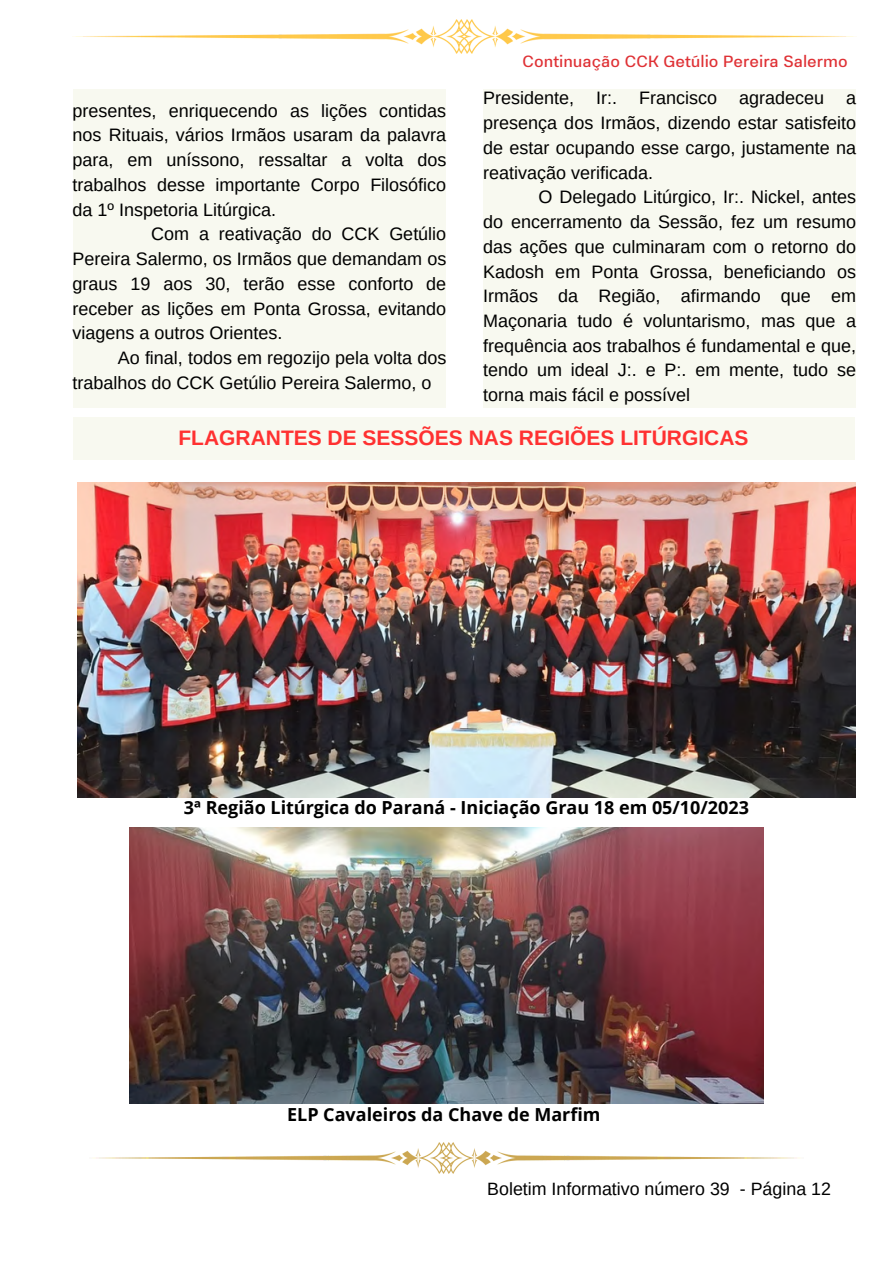
<style>
.page{position:relative;width:893px;height:1264px;background:#fff}
.page>*{position:absolute;margin:0;border:0;box-sizing:border-box;transform-origin:0 0}
.t1{font:700 21px "Arimo";color:#ff3131}
.t2{font:18px/24.8px "Arimo";color:#000;text-align:justify}
.t3{font:700 18px "Open Sans";color:#000}
.t4{font:18px "Emmali";color:#df3135}
.t5{font:17.85px "Arimo";color:#000}
</style>
<div class="page">
<img style="left:92px;top:1142px;width:709px;height:31px">
<img style="left:73px;top:20px;width:783px;height:33px">
<div style="left:73px;top:89px;width:373px;height:318px;background:#f8f9f0"></div>
<div style="left:483px;top:89px;width:373px;height:318px;background:#f8f9f0"></div>
<div style="left:73px;top:417px;width:781px;height:42px;background:#f8f9f0"></div>
<img style="left:77px;top:482px;width:778px;height:315px">
<img style="left:129px;top:827px;width:634px;height:276px">
<p class="t2" style="left:73px;top:98px;width:375px">presentes, enriquecendo as lições contidas nos Rituais, vários Irmãos usaram da palavra para, em uníssono, ressaltar a volta dos trabalhos desse importante Corpo Filosófico da 1º Inspetoria Litúrgica.</p>
<p class="t2" style="left:73px;top:222px;width:375px;text-indent:79px">Com a reativação do CCK Getúlio Pereira Salermo, os Irmãos que demandam os graus 19 aos 30, terão esse conforto de receber as lições em Ponta Grossa, evitando viagens a outros Orientes.</p>
<p class="t2" style="left:73px;top:345px;width:375px;text-indent:45px">Ao final, todos em regozijo pela volta dos trabalhos do CCK Getúlio Pereira Salermo, o</p>
<p class="t4" style="left:522px;top:50px;width:326px">Continuação CCK Getúlio Pereira Salermo</p>
<p class="t2" style="left:483px;top:86px;width:374px">Presidente, Ir:. Francisco agradeceu a presença dos Irmãos, dizendo estar satisfeito de estar ocupando esse cargo, justamente na reativação verificada.</p>
<p class="t2" style="left:483px;top:185px;width:374px;text-indent:55px">O Delegado Litúrgico, Ir:. Nickel, antes do encerramento da Sessão, fez um resumo das ações que culminaram com o retorno do Kadosh em Ponta Grossa, beneficiando os Irmãos da Região, afirmando que em Maçonaria tudo é voluntarismo, mas que a frequência aos trabalhos é fundamental e que, tendo um ideal J:. e P:. em mente, tudo se torna mais fácil e possível</p>
<p class="t1" style="left:178px;top:426px;width:571px">FLAGRANTES DE SESSÕES NAS REGIÕES LITÚRGICAS</p>
<p class="t3" style="left:184px;top:794px;width:566px">3ª Região Litúrgica do Paraná - Iniciação Grau 18 em 05/10/2023</p>
<p class="t3" style="left:287px;top:1101px;width:315px">ELP Cavaleiros da Chave de Marfim</p>
<p class="t5" style="left:487px;top:1178px;width:345px">Boletim Informativo número 39 - Página 12</p>
</div>
